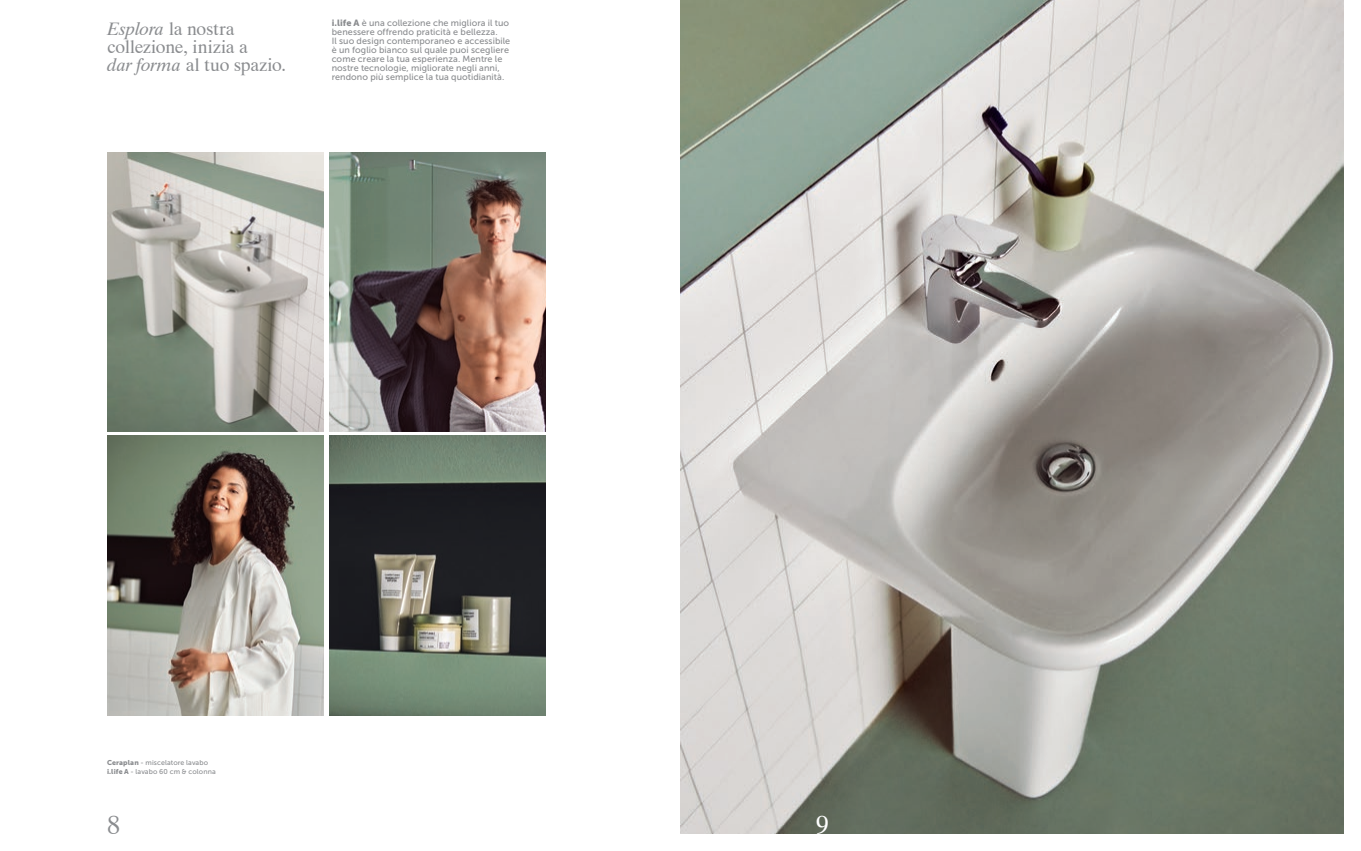
<style>
.page{position:relative;width:1361px;height:851px;background:#fff}
.page>*{position:absolute;margin:0;border:0;box-sizing:border-box;transform-origin:0 0}
.t1{font:26px "Dutch 801 BT";color:#8a8c8f}
.t2{font:26px "Dutch 801 BT";color:#fff}
.t3{font:18px/18px "Dutch 801 BT";letter-spacing:-.005em;color:#8a8c8f}
.t4{font:9px/9px "Museo Sans 500";letter-spacing:.01em;color:#8a8c8f}
.t5{font:7px/9px "Museo Sans 500";letter-spacing:.02em;color:#8a8c8f}
.s1{font-style:italic}
.s2{font-family:"Museo Sans 900"}
</style>
<div class="page">
<img style="left:107px;top:152px;width:216px;height:279px">
<img style="left:329px;top:436px;width:216px;height:279px">
<img style="left:107px;top:436px;width:216px;height:279px">
<img style="left:329px;top:152px;width:216px;height:279px">
<img style="left:680px;top:0;width:664px;height:833px">
<h2 class="t3" style="left:107px;top:20px;width:180px"><span class="s1">Esplora</span> la nostra collezione, inizia a<br><span class="s1">dar forma</span> al tuo spazio.</h2>
<p class="t4" style="left:332px;top:18px;width:180px"><span class="s2">i.life A</span> è una collezione che migliora il tuo benessere offrendo praticità e bellezza.<br>Il suo design contemporaneo e accessibile è un foglio bianco sul quale puoi scegliere come creare la tua esperienza. Mentre le nostre tecnologie, migliorate negli anni, rendono più semplice la tua quotidianità.</p>
<p class="t5" style="left:107px;top:757px;width:110px"><span class="s2">Ceraplan</span> - miscelatore lavabo <span class="s2">i.life A</span> - lavabo 60 cm &amp; colonna</p>
<h1 class="t1" style="left:107px;top:809px;width:15px">8</h1>
<h1 class="t2" style="left:816px;top:809px;width:15px">9</h1>
</div>
